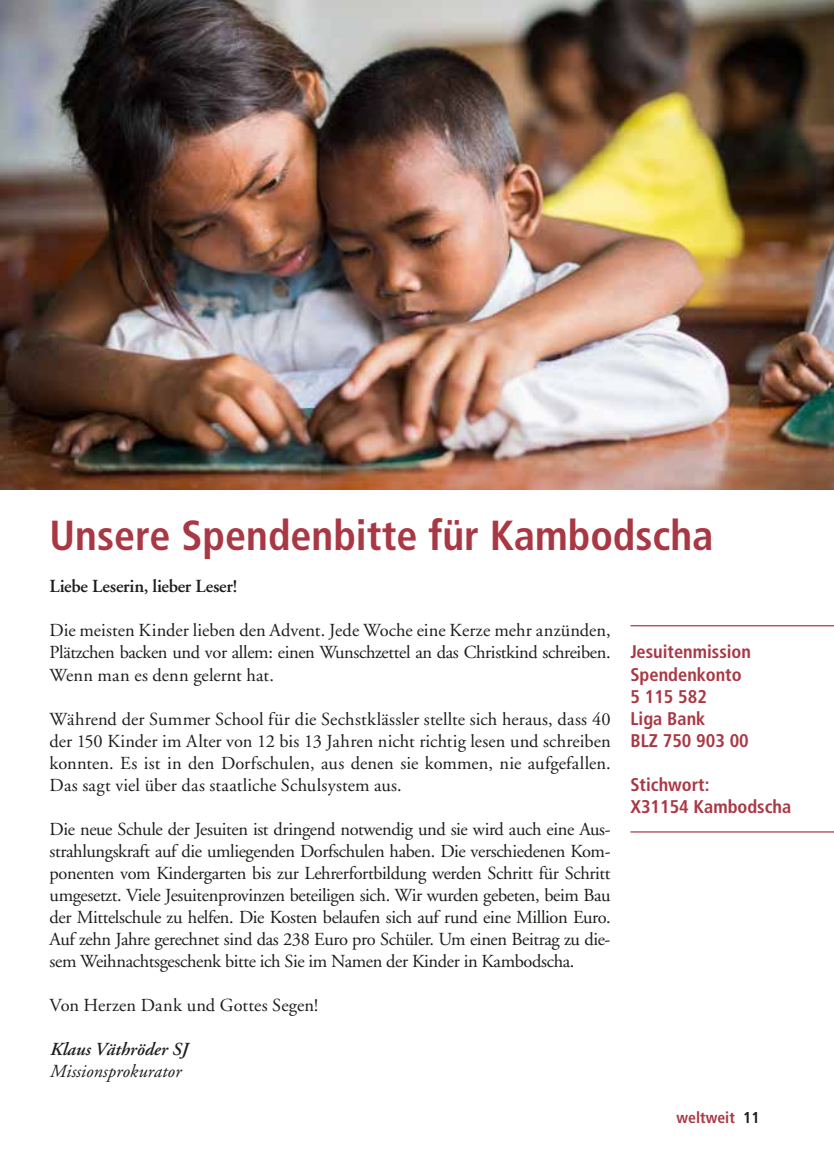
<style>
.page{position:relative;width:834px;height:1161px;background:#fff}
.page>*{position:absolute;margin:0;border:0;box-sizing:border-box;transform-origin:0 0}
.t1{font:700 condensed 42px "Frutiger";color:#a93845}
.t2{font:18.38px/22.1px "Adobe Garamond";letter-spacing:-.01em;color:#1d1d1b;text-align:justify}
.t3{font:700 condensed 18.38px/22.1px "Frutiger";color:#a93845}
.t4{font:600 18.38px "Adobe Garamond";letter-spacing:-.01em;color:#1d1d1b}
.t5{font:italic 18.38px "Adobe Garamond";letter-spacing:.005em;color:#1d1d1b}
.t6{font:italic 600 18.38px "Adobe Garamond";color:#1d1d1b}
.t7{font:700 condensed 15.75px "Frutiger";color:#a93845}
.s1{color:#1d1d1b}
</style>
<div class="page">
<hr style="left:630px;top:625px;width:203px;height:1px;background:#a93845">
<hr style="left:630px;top:831px;width:203px;height:1px;background:#a93845">
<img style="left:0;top:0;width:833px;height:489px">
<h1 class="t1" style="left:50px;top:510px;width:665px">Unsere Spendenbitte für Kambodscha</h1>
<p class="t4" style="left:50px;top:576px;width:189px">Liebe Leserin, lieber Leser!</p>
<p class="t2" style="left:50px;top:620px;width:562px">Die meisten Kinder lieben den Advent. Jede Woche eine Kerze mehr anzünden, Plätzchen backen und vor allem: einen Wunschzettel an das Christkind schreiben.<br>Wenn man es denn gelernt hat.</p>
<p class="t2" style="left:50px;top:708px;width:562px">Während der Summer School für die Sechstklässler stellte sich heraus, dass 40 der 150 Kinder im Alter von 12 bis 13 Jahren nicht richtig lesen und schreiben konnten. Es ist in den Dorfschulen, aus denen sie kommen, nie aufgefallen.<br>Das sagt viel über das staatliche Schulsystem aus.</p>
<p class="t2" style="left:50px;top:818px;width:562px">Die neue Schule der Jesuiten ist dringend notwendig und sie wird auch eine Aus&shy;strahlungskraft auf die umliegenden Dorfschulen haben. Die verschiedenen Kom&shy;ponenten vom Kindergarten bis zur Lehrerfortbildung werden Schritt für Schritt umgesetzt. Viele Jesuitenprovinzen beteiligen sich. Wir wurden gebeten, beim Bau der Mittelschule zu helfen. Die Kosten belaufen sich auf rund eine Million Euro.<br>Auf zehn Jahre gerechnet sind das 238 Euro pro Schüler. Um einen Beitrag zu die&shy;sem Weihnachtsgeschenk bitte ich Sie im Namen der Kinder in Kambodscha.</p>
<p class="t2" style="left:50px;top:995px;width:270px">Von Herzen Dank und Gottes Segen!</p>
<p class="t6" style="left:50px;top:1039px;width:139px">Klaus Väthröder SJ</p>
<p class="t5" style="left:50px;top:1062px;width:132px">Missionsprokurator</p>
<p class="t3" style="left:630px;top:641px;width:122px">Jesuitenmission<br>Spendenkonto<br>5 115 582<br>Liga Bank<br>BLZ 750 903 00</p>
<p class="t3" style="left:630px;top:773px;width:162px">Stichwort:<br>X31154 Kambodscha</p>
<p class="t7" style="left:676px;top:1108px;width:84px">weltweit <span class="s1">11</span></p>
</div>
